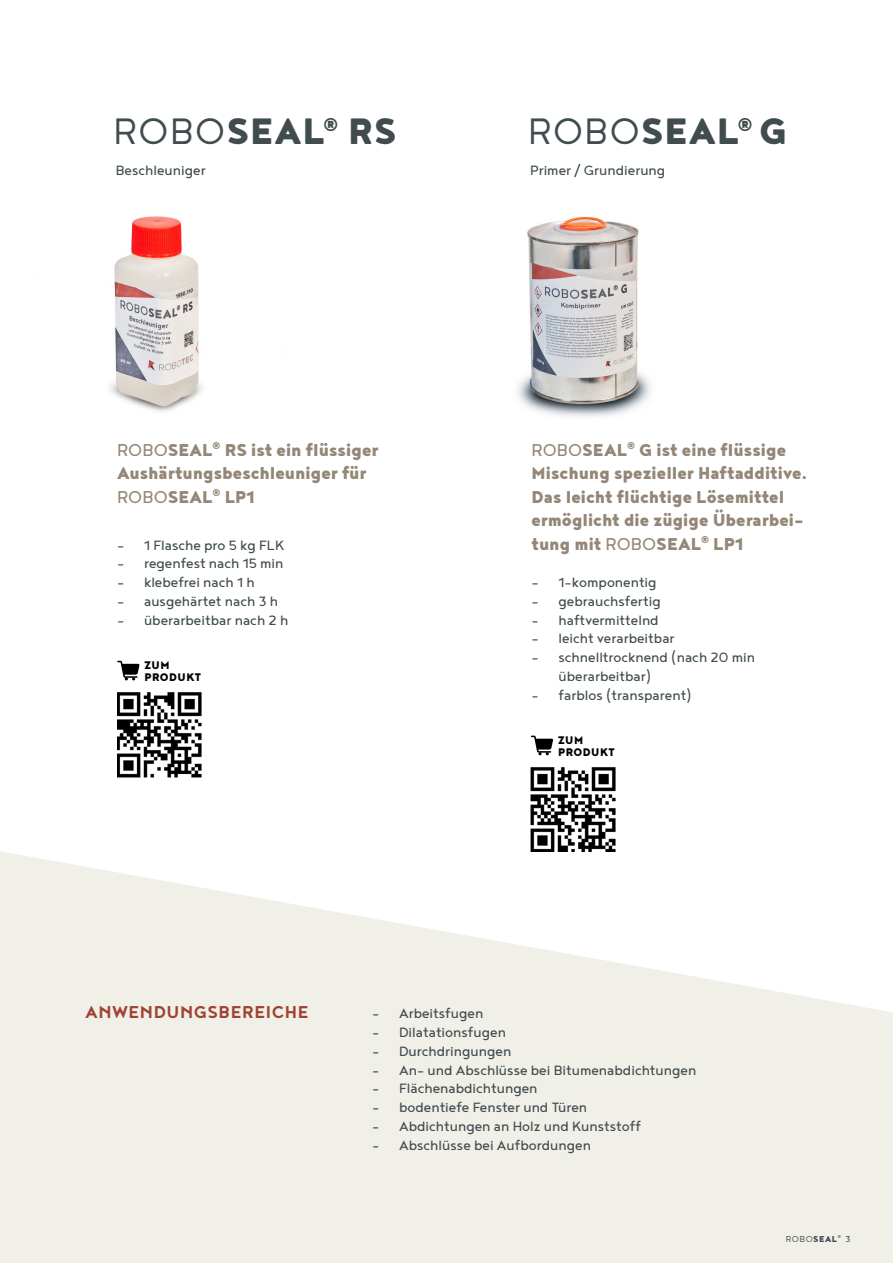
<style>
.page{position:relative;width:893px;height:1263px;background:#fff}
.page>*{position:absolute;margin:0;border:0;box-sizing:border-box;transform-origin:0 0}
.t1{font:900 45px "Noyh";letter-spacing:.02em;color:#414c4e}
.t2{font:900 21px/23.4px "Noyh";color:#948778}
.t3{font:700 21px "Noyh";letter-spacing:.03em;color:#9e4331}
.t4{font:16.5px/18.8px "Noyh";color:#414c4e}
.t5{font:900 13.5px/12px "Noyh";letter-spacing:.04em;color:#000}
.t6{font:300 10.5px "Noyh";color:#414c4e}
.s1{font-weight:300}
.s2{font-weight:400}
.s3{font-weight:900}
</style>
<div class="page">
<img style="left:110px;top:216px;width:92px;height:196px">
<img style="left:517px;top:216px;width:134px;height:201px">
<img style="left:117px;top:692px;width:84px;height:85px">
<img style="left:531px;top:767px;width:84px;height:84px">
<svg style="left:0;top:851px;width:893px;height:412px;fill:#f0efe8"></svg>
<svg style="left:117px;top:661px;width:23px;height:19px"></svg>
<svg style="left:531px;top:736px;width:22px;height:19px"></svg>
<h1 class="t1" style="left:113px;top:104px;width:285px"><span class="s1">ROBO</span>SEAL<sup>®</sup> RS</h1>
<p class="t4" style="left:116px;top:160px;width:91px">Beschleuniger</p>
<p class="t2" style="left:117px;top:438px;width:263px"><span class="s2">ROBO</span>SEAL<sup>®</sup> RS ist ein flüssiger<br>Aushärtungsbeschleuniger für<br><span class="s2">ROBO</span>SEAL<sup>®</sup> LP1</p>
<p class="t4" style="left:117px;top:535px;width:169px">– 1 Flasche pro 5 kg FLK</p>
<p class="t4" style="left:117px;top:554px;width:168px">– regenfest nach 15 min</p>
<p class="t4" style="left:117px;top:572px;width:139px">– klebefrei nach 1 h</p>
<p class="t4" style="left:117px;top:591px;width:163px">– ausgehärtet nach 3 h</p>
<p class="t4" style="left:117px;top:610px;width:173px">– überarbeitbar nach 2 h</p>
<p class="t5" style="left:145px;top:659px;width:58px">ZUM<br>PRODUKT</p>
<h1 class="t1" style="left:528px;top:104px;width:261px"><span class="s1">ROBO</span>SEAL<sup>®</sup> G</h1>
<p class="t4" style="left:530px;top:160px;width:137px">Primer/Grundierung</p>
<p class="t2" style="left:531px;top:438px;width:277px"><span class="s2">ROBO</span>SEAL<sup>®</sup> G ist eine flüssige<br>Mischung spezieller Haftadditive.<br>Das leicht flüchtige Lösemittel ermöglicht die zügige Überarbei&shy;tung mit <span class="s2">ROBO</span>SEAL<sup>®</sup> LP1</p>
<p class="t4" style="left:531px;top:572px;width:127px">– 1-komponentig</p>
<p class="t4" style="left:531px;top:591px;width:131px">– gebrauchsfertig</p>
<p class="t4" style="left:531px;top:610px;width:129px">– haftvermittelnd</p>
<p class="t4" style="left:531px;top:629px;width:145px">– leicht verarbeitbar</p>
<p class="t4" style="left:558px;top:647px;width:198px;text-indent:-27px">– schnelltrocknend (nach 20 min überarbeitbar)</p>
<p class="t4" style="left:531px;top:685px;width:162px">– farblos (transparent)</p>
<p class="t5" style="left:558px;top:734px;width:58px">ZUM<br>PRODUKT</p>
<p class="t3" style="left:85px;top:1000px;width:225px">ANWENDUNGSBEREICHE</p>
<p class="t4" style="left:372px;top:1004px;width:113px">– Arbeitsfugen</p>
<p class="t4" style="left:372px;top:1022px;width:135px">– Dilatationsfugen</p>
<p class="t4" style="left:372px;top:1041px;width:141px">– Durchdringungen</p>
<p class="t4" style="left:372px;top:1060px;width:326px">– An- und Abschlüsse bei Bitumenabdichtungen</p>
<p class="t4" style="left:372px;top:1079px;width:167px">– Flächenabdichtungen</p>
<p class="t4" style="left:372px;top:1097px;width:217px">– bodentiefe Fenster und Türen</p>
<p class="t4" style="left:372px;top:1116px;width:270px">– Abdichtungen an Holz und Kunststoff</p>
<p class="t4" style="left:372px;top:1135px;width:220px">– Abschlüsse bei Aufbordungen</p>
<p class="t6" style="left:786px;top:1233px;width:66px">ROBO<span class="s3">SEAL</span><sup>®</sup> <span class="s2">3</span></p>
</div>
